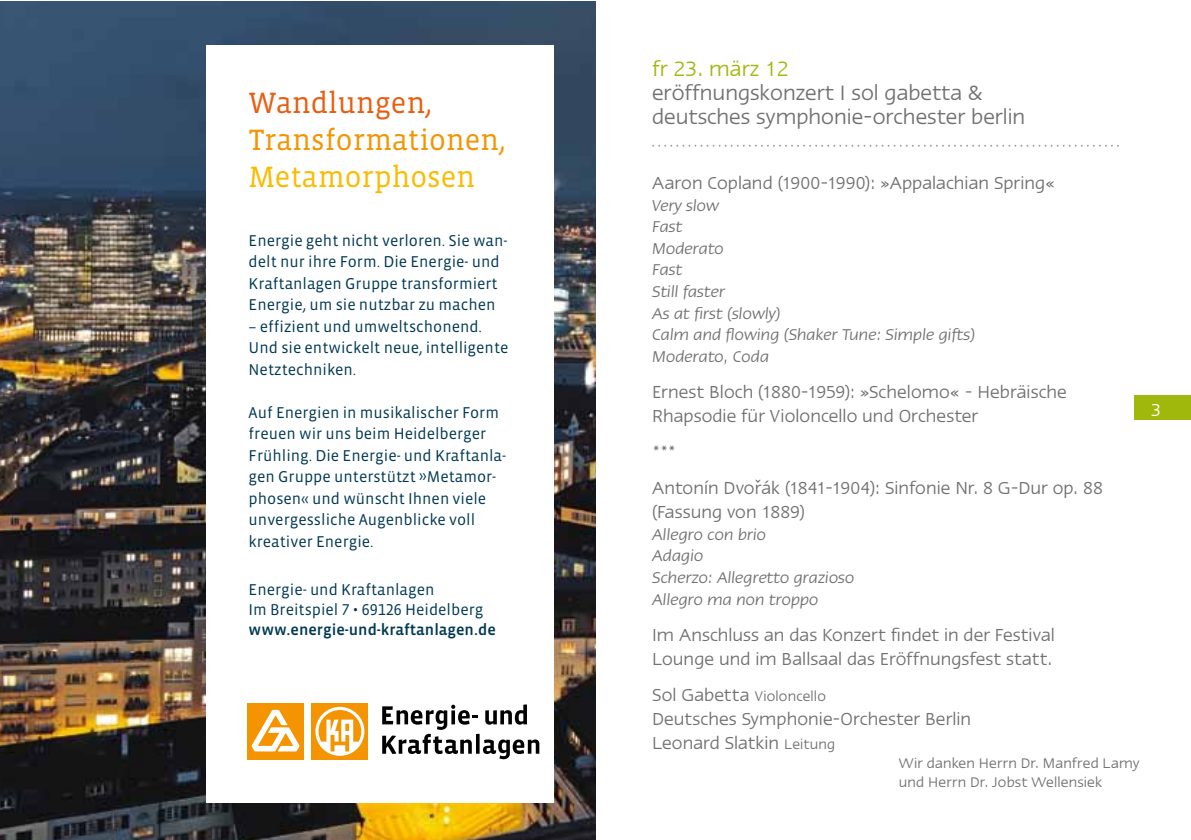
<style>
.page{position:relative;width:1191px;height:840px;background:#fff}
.page>*{position:absolute;margin:0;border:0;box-sizing:border-box;transform-origin:0 0}
.t1{font:30px "Vista Slab OTCE";color:#f39400}
.t2{font:30px "Vista Slab OTCE";color:#fabb00}
.t3{font:30px "Vista Slab OTCE";color:#e95d0f}
.t4{font:24px/24px "Linotype Ergo";color:#707172}
.t5{font:24px "Linotype Ergo";color:#a0b80c}
.t6{font:20px/24px "Linotype Ergo";letter-spacing:.005em;color:#707172}
.t7{font:20px "Linotype Ergo";color:#fff}
.t8{font:italic 18px/21.6px "Linotype Ergo";color:#707172}
.t9{font:16px/21.4px "Vista Sans OTCE";color:#003954}
.t10{font:16px/19.2px "Linotype Ergo";letter-spacing:.01em;color:#707172}
.t11{font:500 16px "Vista Sans OTCE";color:#003954}
.s1{font-size:20px}
.s2{font-size:16px}
</style>
<div class="page">
<div style="left:1134px;top:395px;width:56px;height:25px;background:#a0b80c"></div>
<img style="left:0;top:1px;width:595px;height:838px">
<div style="left:206px;top:45px;width:347px;height:757px;background:#fff"></div>
<div style="left:247px;top:702px;width:57px;height:57px;background:#f39400"></div>
<svg style="left:252px;top:709px;width:47px;height:42px"></svg>
<div style="left:311px;top:702px;width:57px;height:57px;background:#f39400"></div>
<svg style="left:315px;top:706px;width:49px;height:49px"></svg>
<svg style="left:382px;top:704px;width:157px;height:54px"></svg>
<svg style="left:653px;top:145px;width:466px;height:2px"></svg>
<h1 class="t3" style="left:249px;top:86px;width:185px">Wandlungen,</h1>
<h1 class="t1" style="left:249px;top:123px;width:259px">Transformationen,</h1>
<h1 class="t2" style="left:249px;top:160px;width:228px">Metamorphosen</h1>
<p class="t9" style="left:249px;top:230px;width:260px">Energie geht nicht verloren. Sie wan&shy;delt nur ihre Form. Die Energie- und Kraftanlagen Gruppe transformiert Energie, um sie nutzbar zu machen</p>
<p class="t9" style="left:249px;top:315px;width:261px">– effizient und umweltschonend.<br>Und sie entwickelt neue, intelligente<br>Netztechniken.</p>
<p class="t9" style="left:249px;top:401px;width:259px">Auf Energien in musikalischer Form freuen wir uns beim Heidelberger<br>Frühling. Die Energie- und Kraftanla&shy;gen Gruppe unterstützt »Metamor&shy;phosen« und wünscht Ihnen viele unvergessliche Augenblicke voll kreativer Energie.</p>
<p class="t9" style="left:249px;top:579px;width:236px;line-height:20px">Energie- und Kraftanlagen<br>Im Breitspiel 7 • 69126 Heidelberg</p>
<p class="t11" style="left:249px;top:621px;width:249px">www.energie-und-kraftanlagen.de</p>
<h2 class="t5" style="left:652px;top:55px;width:138px">fr 23. märz 12</h2>
<h2 class="t4" style="left:652px;top:80px;width:375px">eröffnungskonzert I sol gabetta &amp; deutsches symphonie-orchester berlin</h2>
<p class="t6" style="left:652px;top:170px;width:404px">Aaron Copland (1900-1990): »Appalachian Spring«</p>
<p class="t8" style="left:652px;top:194px;width:324px">Very slow<br>Fast<br>Moderato<br>Fast<br>Still faster<br>As at first (slowly)<br>Calm and flowing (Shaker Tune: Simple gifts)<br>Moderato, Coda</p>
<p class="t6" style="left:652px;top:379px;width:416px">Ernest Bloch (1880-1959): »Schelomo« - Hebräische<br>Rhapsodie für Violoncello und Orchester</p>
<p class="t6" style="left:652px;top:433px;width:452px;line-height:36px">***<br>Antonín Dvorák (1841-1904): Sinfonie Nr. 8 G-Dur op. 88</p>
<p class="t6" style="left:652px;top:499px;width:154px">(Fassung von 1889)</p>
<p class="t8" style="left:652px;top:523px;width:204px">Allegro con brio<br>Adagio<br>Scherzo: Allegretto grazioso<br>Allegro ma non troppo</p>
<p class="t6" style="left:652px;top:622px;width:404px">Im Anschluss an das Konzert findet in der Festival<br>Lounge und im Ballsaal das Eröffnungsfest statt.</p>
<p class="t10" style="left:652px;top:685px;width:175px"><span class="s1">Sol Gabetta</span> Violoncello</p>
<p class="t6" style="left:652px;top:706px;width:320px">Deutsches Symphonie-Orchester Berlin<br>Leonard Slatkin <span class="s2">Leitung</span></p>
<p class="t10" style="left:899px;top:752px;width:242px">Wir danken Herrn Dr. Manfred Lamy und Herrn Dr. Jobst Wellensiek</p>
<p class="t6" style="left:754px;top:475px;width:9px">ˇ</p>
<p class="t7" style="left:1151px;top:398px;width:11px">3</p>
</div>
